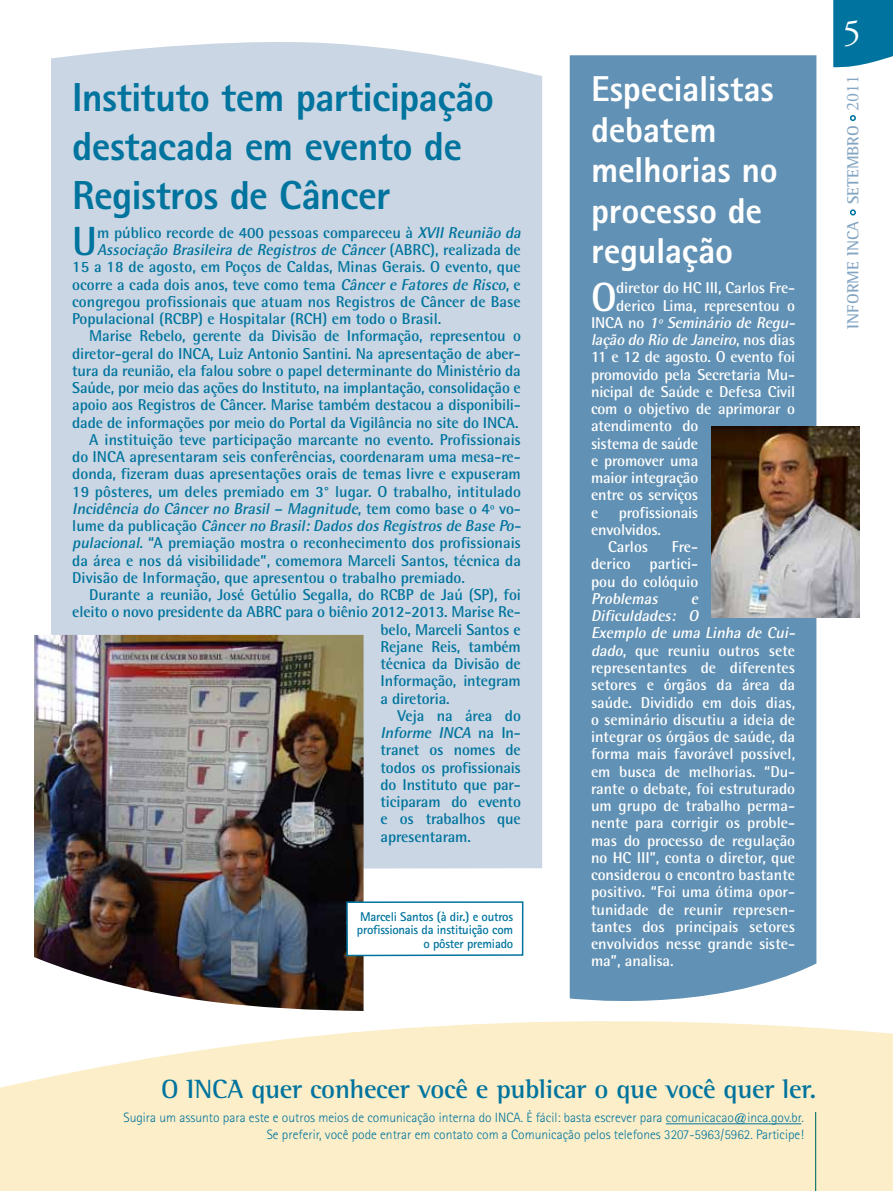
<style>
.page{position:relative;width:893px;height:1191px;background:#fff}
.page>*{position:absolute;margin:0;border:0;box-sizing:border-box;transform-origin:0 0}
.t1{font:700 40.8px "Rotis Semi Sans";color:#00749e}
.t2{font:700 40.8px "Rotis Semi Sans";color:#fff}
.t3{font:800 40.5px/48.6px "Rotis Sans Serif";letter-spacing:-.015em;color:#00749e}
.t4{font:800 36px/40.5px "Rotis Sans Serif";letter-spacing:-.005em;color:#fff}
.t5{font:36px "Adobe Garamond Pro";color:#fff}
.t6{font:700 27px "Rotis Semi Serif";letter-spacing:-.01em;color:#00749e}
.t7{font:700 16.5px "Rotis Semi Serif";letter-spacing:-.005em;color:#85a6c3}
.t8{font:700 15.75px "Rotis Semi Sans";letter-spacing:-.01em;color:#00749e}
.t9{font:700 15.75px/17.2px "Rotis Semi Sans";color:#fff;text-align:justify}
.t10{font:italic 700 15.75px "Rotis Semi Sans";color:#00749e}
.t11{font:italic 700 15.75px "Rotis Semi Sans";color:#fff}
.t12{font:300 13.5px/16.2px "Rotis Sans Serif";color:#00749e;text-align:right}
.t13{font:700 12.75px/13.5px "Rotis Sans Serif";letter-spacing:-.02em;color:#00749e;text-align:right}
.s1{font-style:italic}
.s2{font-style:normal}
.s3{font-family:"Adobe Garamond Pro";font-weight:400;font-size:18px}
</style>
<div class="page">
<svg style="left:0;top:997px;width:893px;height:194px;fill:#fbeec8"></svg>
<hr style="left:666px;top:1123px;width:135px;height:1px;background:#00749e">
<hr style="left:815px;top:1112px;width:1px;height:79px;background:#006e66">
<div style="left:570px;top:55px;width:246px;height:960px;background:#6191b4"></div>
<div style="left:51px;top:42px;width:491px;height:827px;background:#cad6e3"></div>
<img style="left:34px;top:635px;width:330px;height:376px">
<svg style="left:345px;top:900px;width:179px;height:57px"></svg>
<img style="left:711px;top:427px;width:148px;height:190px">
<svg style="left:833px;top:0;width:60px;height:68px;background:#127da4"></svg>
<svg style="left:850px;top:209px;width:6px;height:6px"></svg>
<svg style="left:850px;top:115px;width:6px;height:6px"></svg>
<h2 class="t3" style="left:72px;top:73px;width:423px">Instituto tem participação destacada em evento de<br>Registros de Câncer</h2>
<h3 class="t4" style="left:591px;top:68px;width:188px">Especialistas debatem melhorias no processo de regulação</h3>
<h1 class="t2" style="left:591px;top:272px;width:27px">O</h1>
<p class="t9" style="left:616px;top:279px;width:180px">diretor do HC III, Carlos Fre-</p>
<h1 class="t1" style="left:72px;top:216px;width:26px">U</h1>
<p class="t8" style="left:97px;top:223px;width:428px">m público recorde de 400 pessoas compareceu à <span class="s1">XVII Reunião da</span></p>
<p class="t10" style="left:97px;top:240px;width:425px">Associação Brasileira de Registros de Câncer <span class="s2">(A B R C) , r e a l i z a d a d e</span></p>
<p class="t8" style="left:72px;top:257px;width:450px">15 a 18 de agosto, em Poços de Caldas, Minas Gerais. O evento, que</p>
<p class="t8" style="left:72px;top:274px;width:450px">ocorre a cada dois anos, teve como tema <span class="s1">Câncer e Fatores de Risco</span>, e</p>
<p class="t8" style="left:72px;top:292px;width:450px">congregou profissionais que atuam nos Registros de Câncer de Base</p>
<p class="t8" style="left:72px;top:309px;width:370px">Populacional (RCBP) e Hospitalar (RCH) em todo o Brasil.</p>
<p class="t8" style="left:89px;top:326px;width:433px">Marise Rebelo, gerente da Divisão de Informação, representou o</p>
<p class="t8" style="left:72px;top:343px;width:450px">diretor-geral do INCA, Luiz Antonio Santini. Na apresentação de aber-</p>
<p class="t8" style="left:72px;top:361px;width:450px">tura da reunião, ela falou sobre o papel determinante do Ministério da</p>
<p class="t8" style="left:72px;top:378px;width:450px">Saúde, por meio das ações do Instituto, na implantação, consolidação e</p>
<p class="t8" style="left:72px;top:395px;width:450px">apoio aos Registros de Câncer. Marise também destacou a disponibili-</p>
<p class="t8" style="left:72px;top:412px;width:448px">dade de informações por meio do Portal da Vigilância no site do INCA.</p>
<p class="t8" style="left:89px;top:430px;width:433px">A instituição teve participação marcante no evento. Profissionais</p>
<p class="t8" style="left:72px;top:447px;width:450px">do INCA apresentaram seis conferências, coordenaram uma mesa-re-</p>
<p class="t8" style="left:72px;top:464px;width:450px">donda, fizeram duas apresentações orais de temas livre e expuseram</p>
<p class="t8" style="left:72px;top:481px;width:450px">19 pôsteres, um deles premiado em 3° lugar. O trabalho, intitulado</p>
<p class="t10" style="left:72px;top:499px;width:450px">Incidência do Câncer no Brasil – Magnitude<span class="s2">, te m co m o b a s e o 4º vo -</span></p>
<p class="t10" style="left:72px;top:516px;width:453px"><span class="s2">l u m e d a p u b l i c a ç ã o</span> Câncerno Brasil:Dados dos Registros de Base Po-</p>
<p class="t8" style="left:72px;top:533px;width:450px"><span class="s1">pulacional</span>. “A premiação mostra o reconhecimento dos profissionais</p>
<p class="t8" style="left:72px;top:550px;width:450px">da área e nos dá visibilidade”, comemora Marceli Santos, técnica da</p>
<p class="t8" style="left:72px;top:568px;width:394px">Divisão de Informação, que apresentou o trabalho premiado.</p>
<p class="t8" style="left:89px;top:585px;width:433px">Durante a reunião, José Getúlio Segalla, do RCBP de Jaú (SP), foi</p>
<p class="t8" style="left:72px;top:602px;width:450px">eleito o novo presidente da ABRC para o biênio 2012-2013. Marise Re-</p>
<p class="t8" style="left:381px;top:619px;width:142px">belo, Marceli Santos e</p>
<p class="t8" style="left:381px;top:637px;width:142px">Rejane Reis, também</p>
<p class="t8" style="left:381px;top:654px;width:142px">técnica da Divisão de</p>
<p class="t8" style="left:381px;top:671px;width:142px">Informação, integram</p>
<p class="t8" style="left:381px;top:688px;width:71px">a diretoria.</p>
<p class="t8" style="left:398px;top:706px;width:125px">Veja na área do</p>
<p class="t10" style="left:381px;top:723px;width:142px">Informe INCA <span class="s2">n a I n -</span></p>
<p class="t8" style="left:381px;top:740px;width:142px">tranet os nomes de</p>
<p class="t8" style="left:381px;top:757px;width:142px">todos os profissionais</p>
<p class="t8" style="left:381px;top:775px;width:142px">do Instituto que par-</p>
<p class="t8" style="left:381px;top:792px;width:142px">ticiparam do evento</p>
<p class="t8" style="left:381px;top:809px;width:142px">e os trabalhos que</p>
<p class="t8" style="left:381px;top:826px;width:92px">apresentaram.</p>
<p class="t9" style="left:616px;top:296px;width:180px">derico Lima, representou o</p>
<p class="t11" style="left:591px;top:313px;width:209px"><span class="s2">I N CA n o</span> 1º Seminário de Regu-</p>
<p class="t11" style="left:591px;top:330px;width:206px">lação do Rio de Janeiro<span class="s2">, n o s d i a s</span></p>
<p class="t9" style="left:591px;top:348px;width:206px">11 e 12 de agosto. O evento foi</p>
<p class="t9" style="left:591px;top:365px;width:206px">promovido pela Secretaria Mu-</p>
<p class="t9" style="left:591px;top:383px;width:206px">nicipal de Saúde e Defesa Civil</p>
<p class="t9" style="left:591px;top:400px;width:206px">com o objetivo de aprimorar o</p>
<p class="t9" style="left:591px;top:417px;width:109px">atendimento do</p>
<p class="t9" style="left:591px;top:434px;width:109px">sistema de saúde</p>
<p class="t9" style="left:591px;top:452px;width:109px">e promover uma</p>
<p class="t9" style="left:591px;top:469px;width:109px">maior integração</p>
<p class="t9" style="left:591px;top:486px;width:109px">entre os serviços</p>
<p class="t9" style="left:591px;top:503px;width:9px">e</p>
<p class="t9" style="left:619px;top:503px;width:81px">profissionais</p>
<p class="t9" style="left:591px;top:520px;width:71px">envolvidos.</p>
<p class="t9" style="left:608px;top:538px;width:42px">Carlos</p>
<p class="t9" style="left:591px;top:538px;width:109px;text-indent:81px">Fre&shy;derico partici&shy;pou do colóquio</p>
<p class="t11" style="left:591px;top:589px;width:72px">Problemas</p>
<p class="t9" style="left:591px;top:590px;width:209px;text-align:left;text-indent:100px"><span class="s1">e<br>Dificuldades: O<br>Exemplo de uma Linha de Cui&shy;dado</span>, que reuniu outros sete representantes de diferentes setores e órgãos da área da saúde. Dividido em dois dias, o seminário discutiu a ideia de integrar os órgãos de saúde, da forma mais favorável possível, em busca de melhorias. “Du&shy;rante o debate, foi estruturado um grupo de trabalho perma&shy;nente para corrigir os proble&shy;mas do processo de regulação no HC III”, conta o diretor, que considerou o encontro bastante positivo. “Foi uma ótima opor&shy;tunidade de reunir represen&shy;tantes dos principais setores envolvidos nesse grande siste&shy;ma”, analisa.</p>
<p class="t13" style="left:357px;top:909px;width:158px">Marceli Santos (à dir.) e outros profissionais da instituição com o pôster premiado</p>
<h3 class="t5" style="left:843px;top:11px;width:19px">5</h3>
<p class="t7" style="left:843px;top:328px;width:255px;rotate:-90deg">INFORME INCA SETEMBRO <span class="s3">2011</span></p>
<h3 class="t6" style="left:161px;top:1072px;width:657px">O INCA quer conhecer você e publicar o que você quer ler.</h3>
<p class="t12" style="left:123px;top:1109px;width:682px">Sugira um assunto para este e outros meios de comunicação interna do INCA. É fácil: basta escrever para comunicacao@inca.gov.br.<br>Se preferir, você pode entrar em contato com a Comunicação pelos telefones 3207-5963/5962. Participe!</p>
</div>
